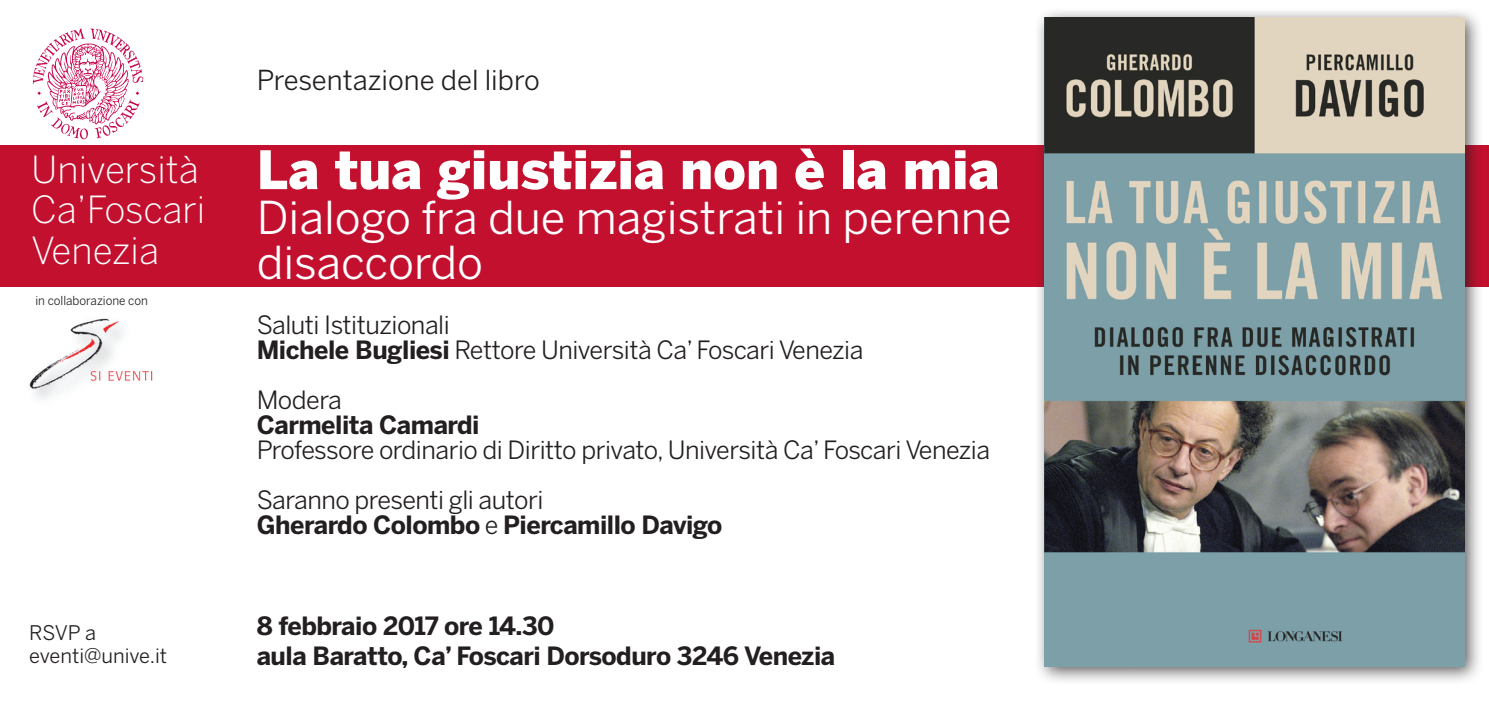
<style>
.page{position:relative;width:1489px;height:702px;background:#fff}
.page>*{position:absolute;margin:0;border:0;box-sizing:border-box;transform-origin:0 0}
.t1{font:900 52.5px "Benton Sans";color:#fff}
.t2{font:45px/45px "Benton Sans";color:#fff}
.t3{font:300 37px/40.5px "Benton Sans";color:#fff}
.t4{font:27.25px "Benton Sans";color:#231f20}
.t5{font:25px/25px "Benton Sans";letter-spacing:-.02em;color:#231f20}
.t6{font:700 25px/29.5px "Benton Sans";letter-spacing:-.02em;color:#231f20}
.t7{font:20px/22.5px "Benton Sans";color:#231f20}
.t8{font:12.25px "Benton Sans";color:#231f20;scale:.95 1}
.s1{font-weight:700}
.s2{font-weight:400}
</style>
<div class="page">
<div style="left:0;top:145px;width:1488px;height:142px;background:#c3102f"></div>
<img style="left:32px;top:28px;width:112px;height:112px">
<div style="left:1033px;top:6px;width:450px;height:679px;background:#231f20;opacity:.75"></div>
<img style="left:1044px;top:17px;width:419px;height:649px">
<img style="left:29px;top:318px;width:124px;height:82px">
<h3 class="t3" style="left:31px;top:148px;width:176px">Università<br>Ca’Foscari<br>Venezia</h3>
<p class="t8" style="left:35px;top:293px;width:120px">in collaborazione con</p>
<p class="t7" style="left:29px;top:621px;width:139px">RSVP a eventi@unive.it</p>
<p class="t4" style="left:257px;top:64px;width:285px">Presentazione del libro</p>
<h1 class="t1" style="left:257px;top:138px;width:744px">La tua giustizia non è la mia</h1>
<h2 class="t2" style="left:257px;top:195px;width:756px">Dialogo fra due magistrati in perenne disaccordo</h2>
<p class="t5" style="left:257px;top:312px;width:608px">Saluti Istituzionali<br><span class="s1">Michele Bugliesi</span> Rettore Università Ca’ Foscari Venezia</p>
<p class="t5" style="left:257px;top:387px;width:87px">Modera</p>
<p class="t6" style="left:257px;top:410px;width:224px">Carmelita Camardi</p>
<p class="t5" style="left:257px;top:425px;width:735px;line-height:50px">Professore ordinario di Diritto privato, Università Ca’ Foscari Venezia<br>Saranno presenti gli autori</p>
<p class="t6" style="left:257px;top:510px;width:467px">Gherardo Colombo <span class="s2">e</span> Piercamillo Davigo</p>
<p class="t6" style="left:257px;top:611px;width:580px">8 febbraio 2017 ore 14.30<br>aula Baratto, Ca’ Foscari Dorsoduro 3246 Venezia</p>
</div>
